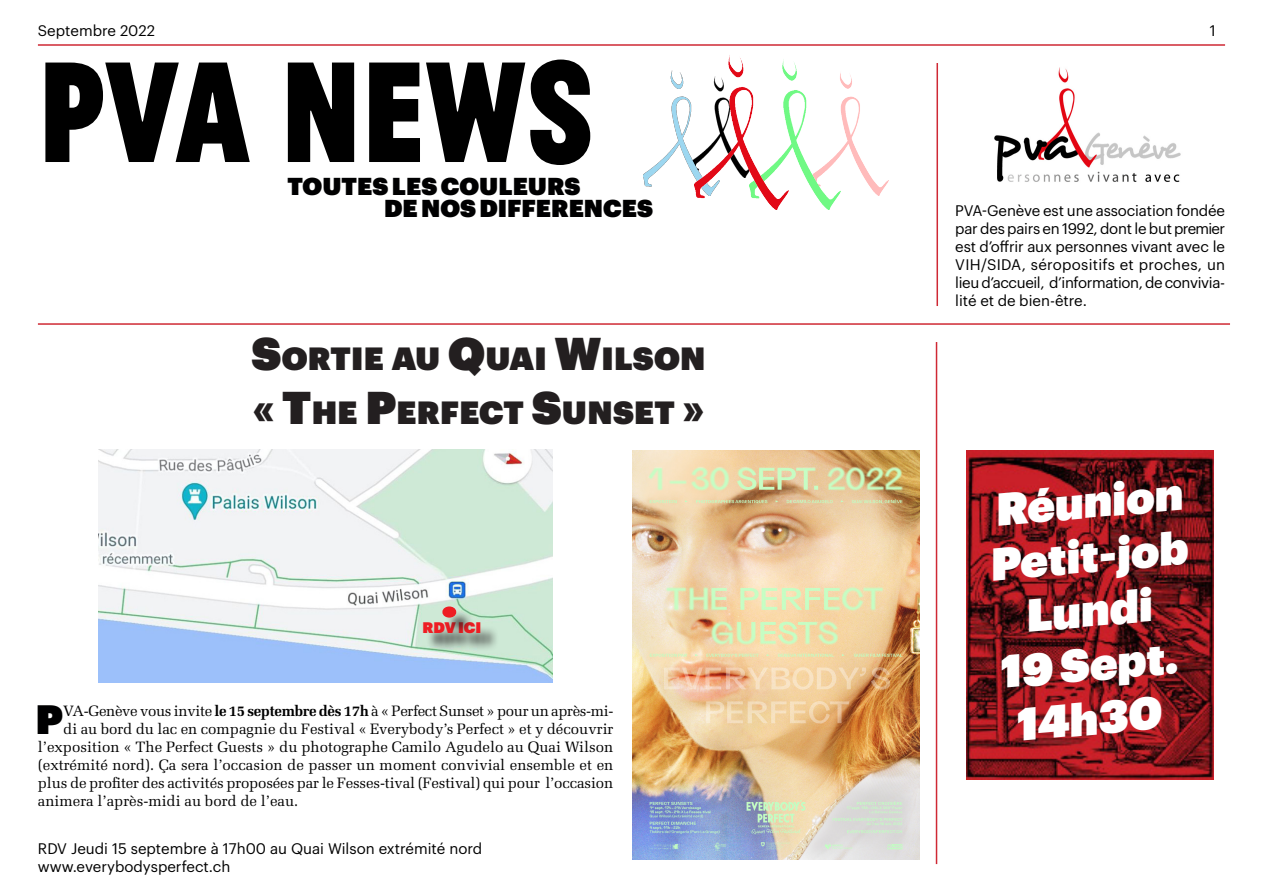
<style>
.page{position:relative;width:1263px;height:893px;background:#fff}
.page>*{position:absolute;margin:0;border:0;box-sizing:border-box;transform-origin:0 0}
.t1{font:100 150px "Jean Luc";color:#000}
.petits_titres{font:45px "Graphik Super";color:#fff}
.texte_lettrine{font:40.2px "Graphik Super";color:#000001}
.t2{font:31.5px "Graphik Super";letter-spacing:.01em;color:#231f20}
.moyens_titres{font:24px "Graphik Super";color:#000001}
.texte_lettrine-2{font:15px "Melior LT Pro";color:#000001}
.rubrique{font:15px/18px "Graphik";color:#000;text-align:justify}
.texte_lettrine-3{font:15px "Melior LT Pro";letter-spacing:-.02em;color:#000001}
.texte{font:15px "Graphik Super";color:#ee1d23}
.s1{font-size:45px}
.s2{font-weight:700}
</style>
<div class="page">
<hr style="left:38px;top:44px;width:1187px;height:2px;background:#cf2934">
<hr style="left:936px;top:63px;width:2px;height:243px;background:#cf2934">
<hr style="left:38px;top:323px;width:1192px;height:2px;background:#cf2934">
<img style="left:644px;top:70px;width:51px;height:119px">
<img style="left:840px;top:73px;width:48px;height:123px">
<img style="left:788px;top:62px;width:52px;height:147px">
<img style="left:695px;top:55px;width:93px;height:155px">
<img style="left:994px;top:67px;width:187px;height:115px">
<hr style="left:936px;top:342px;width:1px;height:522px;background:#cf2934">
<img style="left:632px;top:450px;width:287px;height:409px">
<img style="left:99px;top:450px;width:454px;height:232px">
<div style="left:426px;top:625px;width:73px;height:27px;background:#231f20;opacity:.75"></div>
<div style="left:445px;top:609px;width:29px;height:27px;background:#231f20;opacity:.75"></div>
<div style="left:442px;top:606px;width:14px;height:12px;border:6px solid #ee1d23;border-radius:50%"></div>
<img style="left:967px;top:450px;width:246px;height:330px">
<p class="rubrique" style="left:38px;top:20px;width:119px">Septembre 2022</p>
<p class="t1" style="left:38px;top:11px;width:557px">PVA NEWS</p>
<p class="moyens_titres" style="left:287px;top:167px;width:294px">TOUTES LES COULEURS</p>
<p class="moyens_titres" style="left:384px;top:190px;width:271px">DE NOS DIFFERENCES</p>
<p class="t2" style="left:252px;top:334px;width:455px"><span class="s1">S</span>ORTIE AU <span class="s1">Q</span>UAI <span class="s1">W</span>ILSON</p>
<p class="t2" style="left:253px;top:388px;width:452px"><span class="s1">« T</span>HE <span class="s1">P</span>ERFECT <span class="s1">S</span>UNSET <span class="s1">»</span></p>
<p class="texte" style="left:422px;top:616px;width:60px">RDV ICI</p>
<p class="texte_lettrine" style="left:36px;top:687px;width:29px">P</p>
<p class="texte_lettrine-3" style="left:63px;top:701px;width:552px">VA-Genève vous invite <span class="s2">le 15 septembre dès 17h</span> à « Perfect Sunset » pour un après-mi-</p>
<p class="texte_lettrine-2" style="left:63px;top:719px;width:552px">di au bord du lac en compagnie du Festival « Everybody’s Perfect » et y découvrir</p>
<p class="texte_lettrine-2" style="left:38px;top:737px;width:577px">l’exposition « The Perfect Guests » du photographe Camilo Agudelo au Quai Wilson</p>
<p class="texte_lettrine-2" style="left:38px;top:755px;width:577px">(extrémité nord). Ça sera l’occasion de passer un moment convivial ensemble et en</p>
<p class="texte_lettrine-2" style="left:38px;top:773px;width:577px">plus de profiter des activités proposées par le Fesses-tival (Festival) qui pour l’occasion</p>
<p class="texte_lettrine-2" style="left:38px;top:791px;width:262px">animera l’après-midi au bord de l’eau.</p>
<p class="rubrique" style="left:38px;top:838px;width:446px">RDV Jeudi 15 septembre à 17h00 au Quai Wilson extrémité nord</p>
<p class="rubrique" style="left:38px;top:856px;width:194px">www.everybodysperfect.ch</p>
<p class="rubrique" style="left:1210px;top:20px;width:7px">1</p>
<p class="rubrique" style="left:955px;top:200px;width:271px">PVA-Genève est une association fondée par des pairs en 1992, dont le but premier est d’offrir aux personnes vivant avec le VIH/SIDA, séropositifs et proches, un lieu d’accueil, d’information, de convivia&shy;lité et de bien-être.</p>
<p class="petits_titres" style="left:991px;top:475px;width:190px;rotate:-5deg">Réunion</p>
<p class="petits_titres" style="left:986px;top:529px;width:200px;rotate:-5deg">Petit-job</p>
<p class="petits_titres" style="left:1022px;top:580px;width:129px;rotate:-5deg">Lundi</p>
<p class="petits_titres" style="left:996px;top:637px;width:180px;rotate:-5deg">19 Sept.</p>
<p class="petits_titres" style="left:1012px;top:690px;width:148px;rotate:-5deg">14h30</p>
</div>
